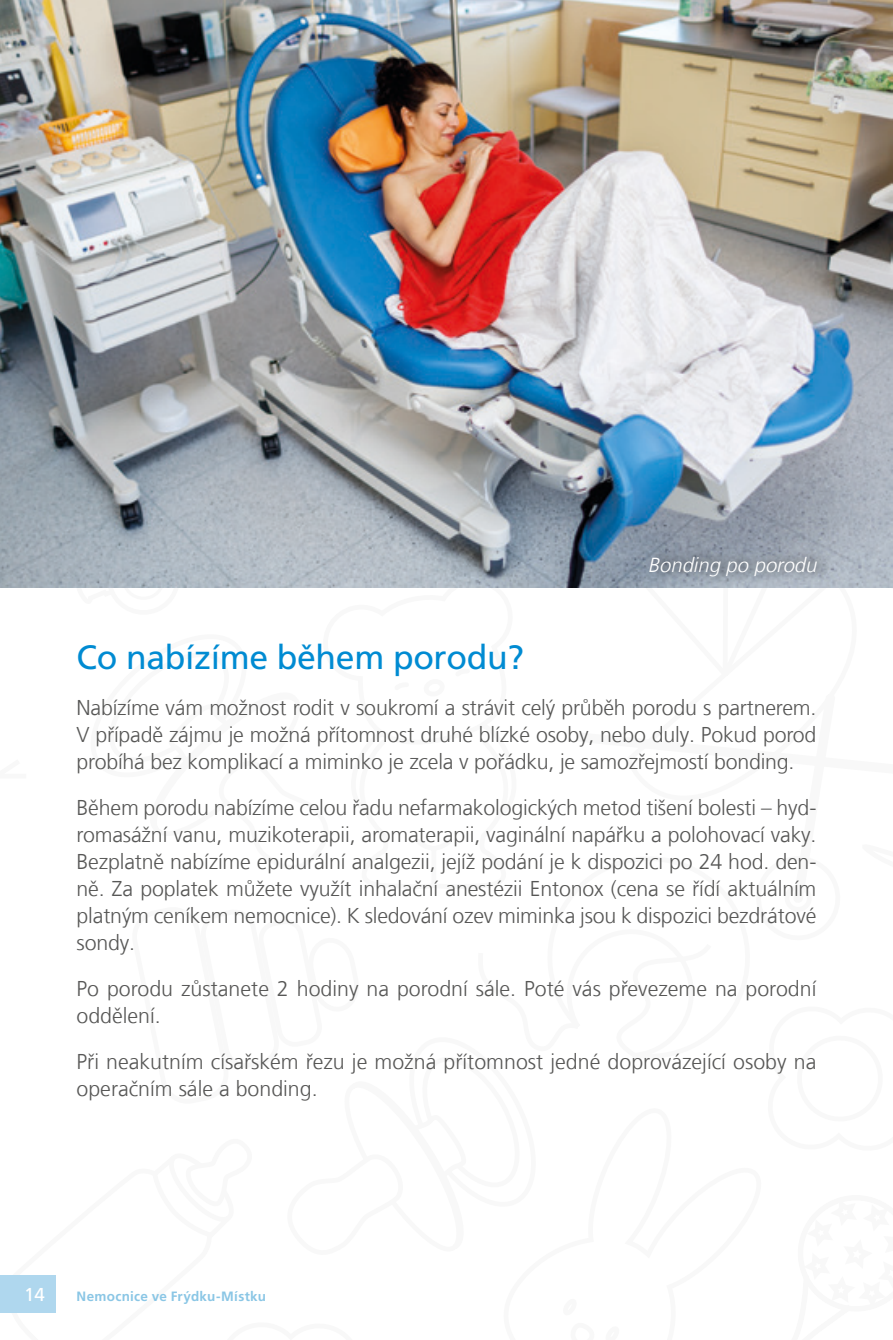
<style>
.page{position:relative;width:893px;height:1340px;background:#fff}
.page>*{position:absolute;margin:0;border:0;box-sizing:border-box;transform-origin:0 0}
.t1{font:33.75px "Frutiger LT Com";letter-spacing:-.01em;color:#008bd2}
.t2{font:300 21.38px/27px "Frutiger LT Com";color:#575756;text-align:justify}
.t3{font:italic 300 20.25px "Frutiger LT Com";color:#fff}
.t4{font:18.68px "Frutiger LT Com";color:#fff}
.t5{font:700 13.5px "Frutiger LT Com";letter-spacing:.025em;color:#8ac6e5}
</style>
<div class="page">
<img style="left:0;top:0;width:893px;height:587px">
<div style="left:0;top:1274px;width:55px;height:38px;background:#afd7ee"></div>
<div style="left:645px;top:545px;width:190px;height:41px;background:#1d1d1b;opacity:.75"></div>
<p class="t3" style="left:648px;top:553px;width:175px">Bonding po porodu</p>
<h1 class="t1" style="left:77px;top:637px;width:449px">Co nabízíme během porodu?</h1>
<p class="t2" style="left:77px;top:694px;width:741px">Nabízíme vám možnost rodit v soukromí a strávit celý průběh porodu s partnerem.<br>V případě zájmu je možná přítomnost druhé blízké osoby, nebo duly. Pokud porod probíhá bez komplikací a miminko je zcela v pořádku, je samozřejmostí bonding.</p>
<p class="t2" style="left:77px;top:794px;width:741px">Během porodu nabízíme celou řadu nefarmakologických metod tišení bolesti – hyd&shy;romasážní vanu, muzikoterapii, aromaterapii, vaginální napářku a polohovací vaky.<br>Bezplatně nabízíme epidurální analgezii, jejíž podání je k dispozici po 24 hod. den&shy;ně. Za poplatek můžete využít inhalační anestézii Entonox (cena se řídí aktuálním platným ceníkem nemocnice). K sledování ozev miminka jsou k dispozici bezdrátové sondy.</p>
<p class="t2" style="left:77px;top:975px;width:741px">Po porodu zůstanete 2 hodiny na porodní sále. Poté vás převezeme na porodní oddělení.</p>
<p class="t2" style="left:77px;top:1048px;width:741px">Při neakutním císařském řezu je možná přítomnost jedné doprovázející osoby na operačním sále a bonding.</p>
<p class="t4" style="left:24px;top:1283px;width:22px">14</p>
<p class="t5" style="left:77px;top:1287px;width:191px">Nemocnice ve Frýdku-Místku</p>
</div>
